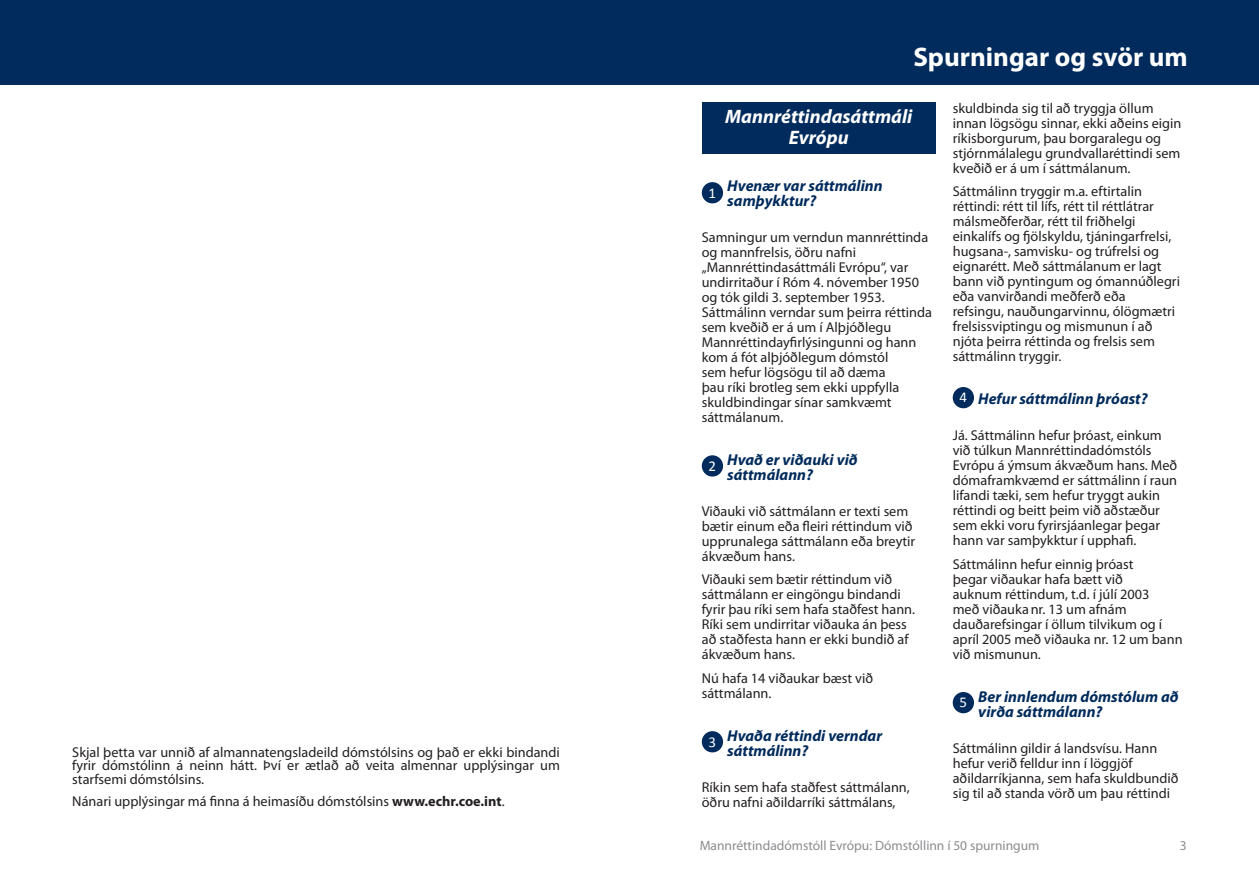
<style>
.page{position:relative;width:1259px;height:893px;background:#fff}
.page>*{position:absolute;margin:0;border:0;box-sizing:border-box;transform-origin:0 0}
.t1{font:700 27px "Myriad Pro";color:#fff}
.t2{font:italic 700 19.5px/21px "Myriad Pro";color:#fff;text-align:center}
.FAQ_-_Question{font:italic 700 15.75px/15px "Myriad Pro";color:#002b5c}
.t3{font:15px "Calibri";color:#fff}
.FAQ_-_Texte{font:14.25px/15px "Myriad Pro";color:#231f20}
.Texte_page_1{font:14.25px/13.5px "Myriad Pro";color:#231f20;text-align:justify}
.Textes_bas_de_page_g{font:13.5px "Myriad Pro";color:#8a8c8f}
.s1{font-weight:700}
</style>
<div class="page">
<div style="left:0;top:0;width:1259px;height:85px;background:#002b5c"></div>
<div style="left:702px;top:102px;width:233px;height:51px;background:#002b5c"></div>
<div style="left:702px;top:182px;width:21px;height:21px;background:#002b5c;border-radius:50%"></div>
<div style="left:702px;top:455px;width:21px;height:22px;background:#002b5c;border-radius:50%"></div>
<div style="left:702px;top:731px;width:21px;height:21px;background:#002b5c;border-radius:50%"></div>
<div style="left:952px;top:387px;width:22px;height:21px;background:#002b5c;border-radius:50%"></div>
<div style="left:952px;top:692px;width:22px;height:21px;background:#002b5c;border-radius:50%"></div>
<p class="Texte_page_1" style="left:72px;top:745px;width:489px">Skjal þetta var unnið af almannatengsladeild dómstólsins og það er ekki bindandi fyrir dómstólinn á neinn hátt. Því er ætlað að veita almennar upplýsingar um starfsemi dómstólsins.</p>
<p class="Texte_page_1" style="left:72px;top:794px;width:434px">Nánari upplýsingar má finna á heimasíðu dómstólsins <span class="s1">www.echr.coe.int</span>.</p>
<h1 class="t1" style="left:913px;top:39px;width:276px">Spurningar og svör um</h1>
<p class="t2" style="left:725px;top:106px;width:189px">Mannréttindasáttmáli<br>Evrópu</p>
<p class="t3" style="left:708px;top:183px;width:9px">1</p>
<p class="FAQ_-_Question" style="left:727px;top:177px;width:157px">Hvenær var sáttmálinn samþykktur?</p>
<p class="FAQ_-_Texte" style="left:702px;top:229px;width:232px">Samningur um verndun mannréttinda og mannfrelsis, öðru nafni „Mannréttindasáttmáli Evrópu“, var undirritaður í Róm 4. nóvember1950 og tók gildi 3. september 1953.<br>Sáttmálinn verndar sum þeirra réttinda sem kveðið er á um í Alþjóðlegu<br>Mannréttindayfirlýsingunni og hann kom á fót alþjóðlegum dómstól<br>sem hefur lögsögu til að dæma<br>þau ríki brotleg sem ekki uppfylla skuldbindingar sínar samkvæmt sáttmálanum.</p>
<p class="t3" style="left:708px;top:456px;width:9px">2</p>
<p class="FAQ_-_Question" style="left:727px;top:451px;width:132px">Hvað er viðauki við sáttmálann?</p>
<p class="FAQ_-_Texte" style="left:702px;top:503px;width:215px">Viðauki við sáttmálann er texti sem bætir einum eða fleiri réttindum við upprunalega sáttmálann eða breytir ákvæðum hans.</p>
<p class="FAQ_-_Texte" style="left:702px;top:572px;width:215px">Viðauki sem bætir réttindum við sáttmálann er eingöngu bindandi fyrir þau ríki sem hafa staðfest hann.<br>Ríki sem undirritar viðauka án þess að staðfesta hann er ekki bundið af ákvæðum hans.</p>
<p class="FAQ_-_Texte" style="left:702px;top:670px;width:173px">Nú hafa 14 viðaukar bæst við sáttmálann.</p>
<p class="t3" style="left:708px;top:732px;width:9px">3</p>
<p class="FAQ_-_Question" style="left:727px;top:727px;width:156px">Hvaða réttindi verndar sáttmálinn?</p>
<p class="FAQ_-_Texte" style="left:702px;top:779px;width:209px">Ríkin sem hafa staðfest sáttmálann, öðru nafni aðildarríki sáttmálans,</p>
<p class="FAQ_-_Texte" style="left:952px;top:100px;width:230px">skuldbinda sig til að tryggja öllum innan lögsögu sinnar, ekki aðeins eigin ríkisborgurum, þau borgaralegu og stjórnmálalegu grundvallaréttindi sem kveðið er á um í sáttmálanum.</p>
<p class="FAQ_-_Texte" style="left:952px;top:184px;width:229px">Sáttmálinn tryggir m.a. eftirtalin réttindi: rétt til lífs, rétt til réttlátrar málsmeðferðar, rétt til friðhelgi einkalífs og fjölskyldu, tjáningarfrelsi, hugsana-, samvisku- og trúfrelsi og eignarétt. Með sáttmálanum er lagt bann við pyntingum og ómannúðlegri eða vanvirðandi meðferð eða refsingu, nauðungarvinnu, ólögmætri frelsissviptingu og mismunun í að njóta þeirra réttinda og frelsis sem sáttmálinn tryggir.</p>
<p class="t3" style="left:959px;top:388px;width:9px">4</p>
<p class="FAQ_-_Question" style="left:978px;top:391px;width:171px">Hefur sáttmálinn þróast?</p>
<p class="FAQ_-_Texte" style="left:952px;top:428px;width:226px">Já. Sáttmálinn hefur þróast, einkum við túlkun Mannréttindadómstóls Evrópu á ýmsum ákvæðum hans. Með dómaframkvæmd er sáttmálinn í raun lifandi tæki, sem hefur tryggt aukin réttindi og beitt þeim við aðstæður sem ekki voru fyrirsjáanlegar þegar hann var samþykktur í upphafi.</p>
<p class="FAQ_-_Texte" style="left:952px;top:556px;width:231px">Sáttmálinn hefur einnig þróast<br>þegar viðaukar hafa bætt við<br>auknum réttindum, t.d. í júlí 2003<br>með viðaukanr. 13 um afnám dauðarefsingar í öllum tilvikum og í apríl 2005 með viðauka nr. 12 um bann við mismunun.</p>
<p class="t3" style="left:959px;top:693px;width:9px">5</p>
<p class="FAQ_-_Question" style="left:978px;top:688px;width:202px">Ber innlendum dómstólum að virða sáttmálann?</p>
<p class="FAQ_-_Texte" style="left:952px;top:740px;width:227px">Sáttmálinn gildir á landsvísu. Hann hefur verið felldur inn í löggjöf aðildarríkjanna, sem hafa skuldbundið sig til að standa vörð um þau réttindi</p>
<p class="Textes_bas_de_page_g" style="left:699px;top:837px;width:341px">Mannréttindadómstóll Evrópu: Dómstóllinn í 50 spurningum</p>
<p class="Textes_bas_de_page_g" style="left:1179px;top:837px;width:8px">3</p>
</div>
